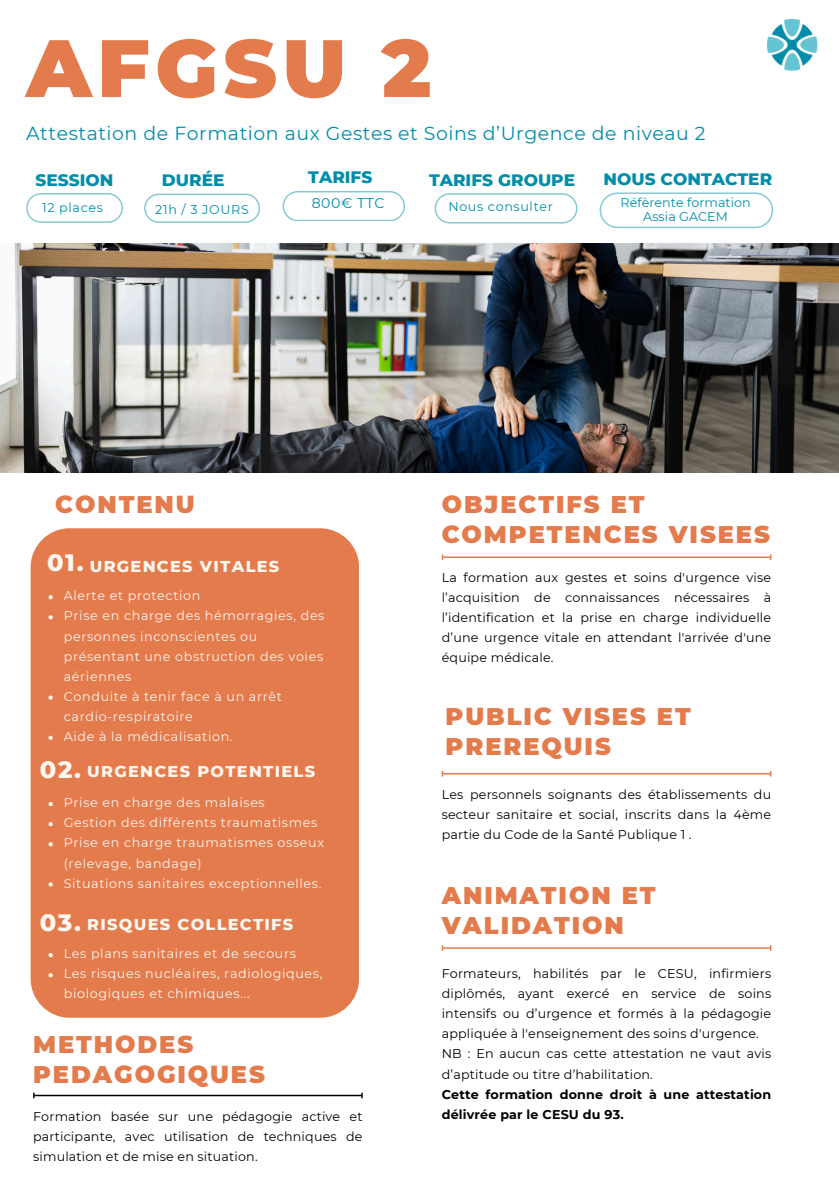
<style>
.page{position:relative;width:839px;height:1191px;background:#fff}
.page>*{position:absolute;margin:0;border:0;box-sizing:border-box;transform-origin:0 0}
.t1{font:900 81.2px "Montserrat";letter-spacing:.07em;color:#e47b4c}
.t2{font:800 24.2px "Montserrat";color:#fdf7f0}
.t3{font:900 24px/30px "Montserrat";letter-spacing:.08em;color:#e47b4c}
.t4{font:19px "Montserrat";letter-spacing:.03em;color:#008daa}
.t5{font:800 17px "Montserrat";color:#008daa}
.t6{font:800 16px "Montserrat";letter-spacing:.08em;color:#fdf7f0}
.t7{font:14px "Montserrat";letter-spacing:.04em;color:#008daa}
.t8{font:12.6px/20px "Montserrat";letter-spacing:.015em;color:#000;text-align:justify}
.t9{font:12.6px/20px "Montserrat";letter-spacing:.05em;color:#fdf7f0}
.t10{font:12.6px "Montserrat";letter-spacing:.05em;color:#008daa}
.t11{font:12.6px/14.8px "Montserrat";color:#008daa;text-align:center}
.s1{font-weight:700}
</style>
<div class="page">
<div style="left:31px;top:528px;width:328px;height:490px;background:#e47b4c;border-radius:39px"></div>
<hr style="left:443px;top:773px;width:327px;height:2px;background:#e47b4c">
<img style="left:767px;top:20px;width:51px;height:51px">
<svg style="left:144px;top:194px;width:116px;height:29px"></svg>
<svg style="left:282px;top:191px;width:123px;height:30px"></svg>
<svg style="left:434px;top:193px;width:143px;height:30px"></svg>
<svg style="left:26px;top:193px;width:96px;height:30px"></svg>
<svg style="left:599px;top:192px;width:174px;height:36px"></svg>
<img style="left:0;top:243px;width:838px;height:230px">
<svg style="left:49px;top:595px;width:4px;height:4px"></svg>
<svg style="left:49px;top:615px;width:4px;height:4px"></svg>
<svg style="left:49px;top:696px;width:4px;height:4px"></svg>
<svg style="left:49px;top:736px;width:4px;height:4px"></svg>
<svg style="left:49px;top:802px;width:4px;height:4px"></svg>
<svg style="left:49px;top:822px;width:4px;height:4px"></svg>
<svg style="left:49px;top:842px;width:4px;height:4px"></svg>
<svg style="left:49px;top:882px;width:4px;height:5px"></svg>
<svg style="left:49px;top:953px;width:4px;height:4px"></svg>
<svg style="left:49px;top:973px;width:4px;height:4px"></svg>
<hr style="left:443px;top:557px;width:327px;height:1px;background:#e47b4c">
<hr style="left:443px;top:947px;width:327px;height:2px;background:#e47b4c">
<hr style="left:34px;top:1095px;width:327px;height:1px;background:#000">
<h3 class="t1" style="left:26px;top:18px;width:406px">AFGSU 2</h3>
<h4 class="t4" style="left:26px;top:122px;width:681px">Attestation de Formation aux Gestes et Soins d’Urgence de niveau 2</h4>
<h5 class="t5" style="left:162px;top:169px;width:64px">DURÉE</h5>
<h4 class="t5" style="left:308px;top:167px;width:66px">TARIFS</h4>
<h6 class="t5" style="left:429px;top:169px;width:147px">TARIFS GROUPE</h6>
<p class="t10" style="left:42px;top:199px;width:62px">12 places</p>
<h4 class="t10" style="left:448px;top:198px;width:106px">Nous consulter</h4>
<p class="t5" style="left:36px;top:169px;width:79px">SESSION</p>
<h2 class="t5" style="left:603px;top:168px;width:170px">NOUS CONTACTER</h2>
<h4 class="t11" style="left:620px;top:195px;width:132px">Réfèrente formation<br>Assia GACEM</h4>
<p class="t7" style="left:311px;top:194px;width:74px">800€ TTC</p>
<p class="t10" style="left:155px;top:202px;width:95px">21h / 3 JOURS</p>
<h1 class="t3" style="left:55px;top:489px;width:141px">CONTENU</h1>
<p class="t2" style="left:47px;top:548px;width:38px">01.</p>
<h4 class="t6" style="left:90px;top:557px;width:191px">URGENCES VITALES</h4>
<p class="t9" style="left:64px;top:586px;width:138px">Alerte et protection</p>
<p class="t9" style="left:64px;top:606px;width:262px">Prise en charge des hémorragies, des personnes inconscientes ou présentant une obstruction des voies aériennes</p>
<h4 class="t9" style="left:64px;top:686px;width:220px">Conduite à tenir face à un arrêt cardio-respiratoire</h4>
<p class="t9" style="left:64px;top:726px;width:170px">Aide à la médicalisation.</p>
<h6 class="t2" style="left:40px;top:755px;width:43px">02.</h6>
<h4 class="t6" style="left:87px;top:762px;width:229px">URGENCES POTENTIELS</h4>
<p class="t9" style="left:64px;top:793px;width:202px">Prise en charge des malaises</p>
<p class="t9" style="left:64px;top:813px;width:255px">Gestion des différents traumatismes</p>
<p class="t9" style="left:64px;top:833px;width:262px">Prise en charge traumatismes osseux (relevage, bandage)</p>
<h2 class="t9" style="left:64px;top:873px;width:259px">Situations sanitaires exceptionnelles.</h2>
<h4 class="t2" style="left:40px;top:907px;width:43px">03.</h4>
<p class="t6" style="left:87px;top:914px;width:207px">RISQUES COLLECTIFS</p>
<p class="t9" style="left:64px;top:944px;width:234px">Les plans sanitaires et de secours</p>
<h2 class="t9" style="left:64px;top:964px;width:260px">Les risques nucléaires, radiologiques, biologiques et chimiques...</h2>
<p class="t3" style="left:33px;top:1029px;width:233px">METHODES<br>PEDAGOGIQUES</p>
<h6 class="t8" style="left:33px;top:1107px;width:331px">Formation basée sur une pédagogie active et participante, avec utilisation de techniques de simulation et de mise en situation.</h6>
<p class="t3" style="left:441px;top:489px;width:329px">OBJECTIFS ET<br>COMPETENCES VISEES</p>
<h2 class="t8" style="left:441px;top:567px;width:331px">La formation aux gestes et soins d'urgence vise l’acquisition de connaissances nécessaires à l’identification et la prise en charge individuelle d’une urgence vitale en attendant l'arrivée d'une équipe médicale.</h2>
<h2 class="t3" style="left:445px;top:702px;width:247px">PUBLIC VISES ET<br>PREREQUIS</h2>
<h6 class="t8" style="left:441px;top:784px;width:331px">Les personnels soignants des établissements du secteur sanitaire et social, inscrits dans la 4ème partie du Code de la Santé Publique 1 .</h6>
<h6 class="t3" style="left:441px;top:880px;width:215px">ANIMATION ET<br>VALIDATION</h6>
<h2 class="t8" style="left:441px;top:964px;width:331px;text-align:left">Formateurs, habilités par le CESU, infirmiers diplômés, ayant exercé en service de soins intensifs ou d’urgence et formés à la pédagogie appliquée à l'enseignement des soins d'urgence.<br>NB : En aucun cas cette attestation ne vaut avis d’aptitude ou titre d’habilitation.<br><span class="s1">Cette formation donne droit à une attestation délivrée par le CESU du 93.</span></h2>
</div>
